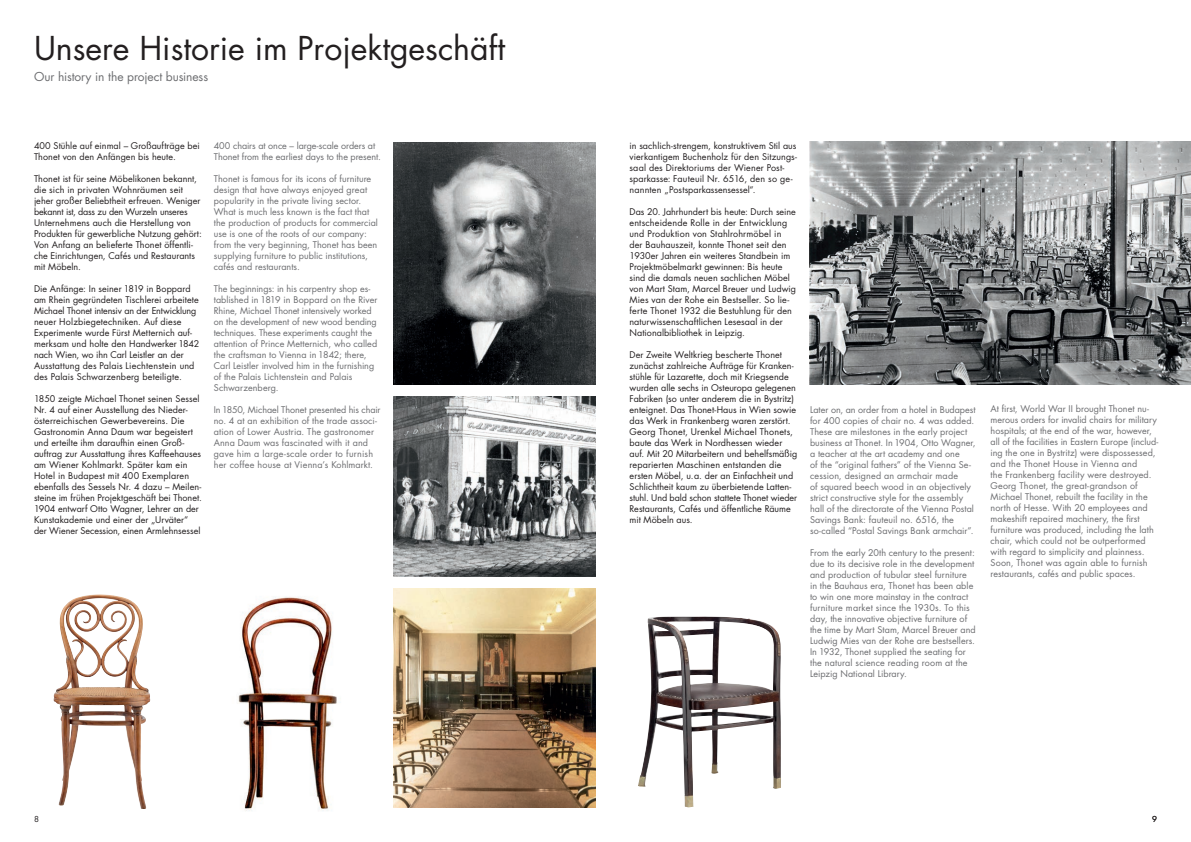
<style>
.page{position:relative;width:1191px;height:842px;background:#fff}
.page>*{position:absolute;margin:0;border:0;box-sizing:border-box;transform-origin:0 0}
.t1{font:32px "Futura Std";color:#231f20}
.t2{font:12px "Futura Std";letter-spacing:-.005em;color:#6c6d70}
.t3{font:9px/11px "Futura Std";letter-spacing:.005em;color:#6c6d70}
.t4{font:9px/11px "Futura Std";letter-spacing:.005em;color:#231f20}
.t5{font:8px "Futura Std";color:#231f20}
</style>
<div class="page">
<img style="left:394px;top:588px;width:201px;height:220px">
<img style="left:394px;top:396px;width:201px;height:180px">
<img style="left:394px;top:142px;width:201px;height:242px">
<img style="left:54px;top:595px;width:92px;height:214px">
<img style="left:238px;top:597px;width:99px;height:214px">
<img style="left:809px;top:142px;width:382px;height:242px">
<img style="left:638px;top:616px;width:143px;height:191px">
<h1 class="t1" style="left:34px;top:28px;width:472px">Unsere Historie im Projektgeschäft</h1>
<h2 class="t2" style="left:34px;top:69px;width:176px">Our history in the project business</h2>
<p class="t4" style="left:34px;top:140px;width:167px">400 Stühle auf einmal – Großaufträge bei<br>Thonet von den Anfängen bis heute.</p>
<p class="t4" style="left:34px;top:173px;width:169px">Thonet ist für seine Möbelikonen bekannt, die sich in privaten Wohnräumen seit jeher großer Beliebtheit erfreuen. Weniger bekannt ist, dass zu den Wurzeln unseres Unternehmens auch die Herstellung von Produkten für gewerbliche Nutzung gehört:<br>Von Anfang an belieferte Thonet öffentli&shy;che Einrichtungen, Cafés und Restaurants mit Möbeln.</p>
<p class="t4" style="left:34px;top:283px;width:167px">Die Anfänge: In seiner 1819 in Boppard am Rhein gegründeten Tischlerei arbeitete Michael Thonet intensiv an der Entwicklung neuer Holzbiegetechniken. Auf diese Experimente wurde Fürst Metternich auf&shy;merksam und holte den Handwerker 1842 nach Wien, wo ihn Carl Leistler an der Ausstattung des Palais Liechtenstein und des Palais Schwarzenberg beteiligte.</p>
<p class="t4" style="left:34px;top:393px;width:169px">1850 zeigte Michael Thonet seinen Sessel Nr. 4 auf einer Ausstellung des Nieder&shy;österreichischen Gewerbevereins. Die Gastronomin Anna Daum war begeistert und erteilte ihm daraufhin einen Groß&shy;auftrag zur Ausstattung ihres Kaffeehauses am Wiener Kohlmarkt. Später kam ein Hotel in Budapest mit 400 Exemplaren ebenfalls des Sessels Nr. 4 dazu – Meilen&shy;steine im frühen Projektgeschäft bei Thonet.<br>1904 entwarf Otto Wagner, Lehrer an der Kunstakademie und einer der „Urväter“ der Wiener Secession, einen Armlehnsessel</p>
<p class="t3" style="left:214px;top:140px;width:168px">400 chairs at once – large-scale orders at<br>Thonet from the earliest days to the present.</p>
<p class="t3" style="left:214px;top:173px;width:166px">Thonet is famous for its icons of furniture design that have always enjoyed great popularity in the private living sector.<br>What is much less known is the fact that the production of products for commercial use is one of the roots of our company: from the very beginning, Thonet has been supplying furniture to public institutions, cafés and restaurants.</p>
<p class="t3" style="left:214px;top:283px;width:165px">The beginnings: in his carpentry shop es&shy;tablished in 1819 in Boppard on the River Rhine, Michael Thonet intensively worked on the development of new wood bending techniques. These experiments caught the attention of Prince Metternich, who called the craftsman to Vienna in 1842; there, Carl Leistler involved him in the furnishing of the Palais Lichtenstein and Palais Schwarzenberg.</p>
<p class="t3" style="left:214px;top:404px;width:168px">In 1850, Michael Thonet presented his chair no. 4 at an exhibition of the trade associ&shy;ation of Lower Austria. The gastronomer Anna Daum was fascinated with it and gave him a large-scale order to furnish her coffee house at Vienna’s Kohlmarkt.</p>
<p class="t4" style="left:629px;top:140px;width:169px">in sachlich-strengem, konstruktivem Stil aus vierkantigem Buchenholz für den Sitzungs&shy;saal des Direktoriums der Wiener Post&shy;sparkasse: Fauteuil Nr. 6516, den so ge&shy;nannten „Postsparkassensessel“.</p>
<p class="t4" style="left:629px;top:206px;width:168px">Das 20. Jahrhundert bis heute: Durch seine entscheidende Rolle in der Entwicklung und Produktion von Stahlrohrmöbel in der Bauhauszeit, konnte Thonet seit den 1930er Jahren ein weiteres Standbein im Projektmöbelmarkt gewinnen: Bis heute sind die damals neuen sachlichen Möbel von Mart Stam, Marcel Breuer und Ludwig Mies van der Rohe ein Bestseller. So lie&shy;ferte Thonet 1932 die Bestuhlung für den naturwissenschaftlichen Lesesaal in der Nationalbibliothek in Leipzig.</p>
<p class="t4" style="left:629px;top:349px;width:169px">Der Zweite Weltkrieg bescherte Thonet zunächst zahlreiche Aufträge für Kranken&shy;stühle für Lazarette, doch mit Kriegsende wurden alle sechs in Osteuropa gelegenen Fabriken (so unter anderem die in Bystritz) enteignet. Das Thonet-Haus in Wien sowie das Werk in Frankenberg waren zerstört.<br>Georg Thonet, Urenkel Michael Thonets, baute das Werk in Nordhessen wieder auf. Mit 20 Mitarbeitern und behelfsmäßig reparierten Maschinen entstanden die ersten Möbel, u.a. der an Einfachheit und Schlichtheit kaum zu überbietende Latten&shy;stuhl. Und bald schon stattete Thonet wieder Restaurants, Cafés und öffentliche Räume mit Möbeln aus.</p>
<p class="t3" style="left:810px;top:404px;width:167px">Later on, an order from a hotel in Budapest for 400 copies of chair no. 4 was added.<br>These are milestones in the early project business at Thonet. In 1904, Otto Wagner, a teacher at the art academy and one<br>of the “original fathers” of the Vienna Se&shy;cession, designed an armchair made<br>of squared beech wood in an objectively strict constructive style for the assembly hall of the directorate of the Vienna Postal Savings Bank: fauteuil no. 6516, the so-called “Postal Savings Bank armchair”.</p>
<p class="t3" style="left:810px;top:547px;width:167px">From the early 20th century to the present: due to its decisive role in the development and production of tubular steel furniture in the Bauhaus era, Thonet has been able to win one more mainstay in the contract furniture market since the 1930s. To this day, the innovative objective furniture of the time by Mart Stam, Marcel Breuer and Ludwig Mies van der Rohe are bestsellers.<br>In 1932, Thonet supplied the seating for the natural science reading room at the Leipzig National Library.</p>
<p class="t3" style="left:990px;top:404px;width:169px">At first, World War II brought Thonet nu&shy;merous orders for invalid chairs for military hospitals; at the end of the war, however, all of the facilities in Eastern Europe (includ&shy;ing the one in Bystritz) were dispossessed, and the Thonet House in Vienna and<br>the Frankenberg facility were destroyed.<br>Georg Thonet, the great-grandson of Michael Thonet, rebuilt the facility in the north of Hesse. With 20 employees and makeshift repaired machinery, the first furniture was produced, including the lath chair, which could not be outperformed with regard to simplicity and plainness.<br>Soon, Thonet was again able to furnish restaurants, cafés and public spaces.</p>
<p class="t5" style="left:34px;top:814px;width:6px">8</p>
<p class="t5" style="left:1152px;top:814px;width:6px">9</p>
</div>
